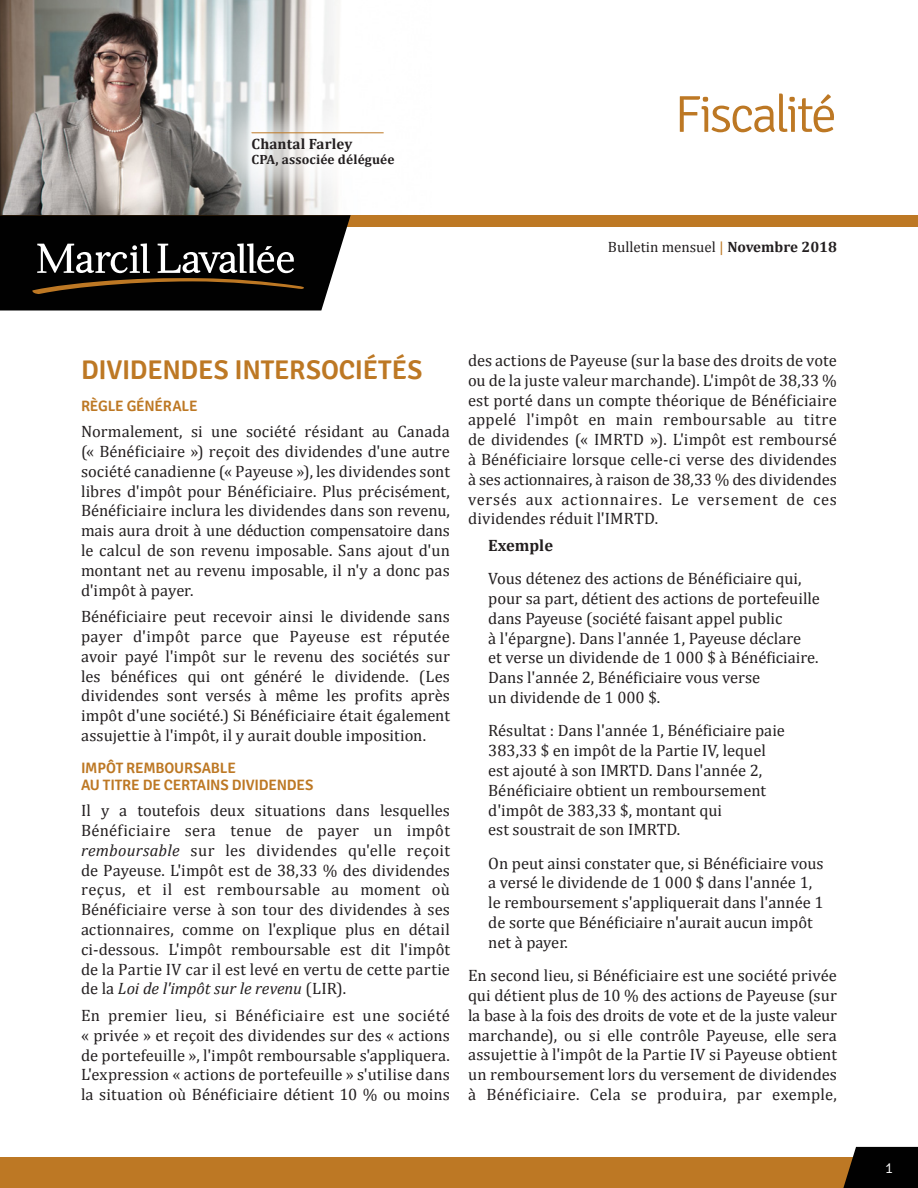
<style>
.page{position:relative;width:918px;height:1188px;background:#fff}
.page>*{position:absolute;margin:0;border:0;box-sizing:border-box;transform-origin:0 0}
.t1{font:300 51.9px "Signika";letter-spacing:-.055em;color:#bd7824}
.titres{font:600 27px "Signika";letter-spacing:-.01em;color:#bd7824}
.texte{font:16.5px/19.8px "Cambria";letter-spacing:.01em;color:#231f20;text-align:justify}
.Liste__exemple{font:16.5px/19.8px "Cambria";color:#231f20}
.Liste__exemple-2{font:700 16.5px "Cambria";color:#231f20}
.Sous-titres{font:600 15px/16.5px "Signika";letter-spacing:-.015em;color:#bd7824}
.t2{font:15px "Cambria";color:#231f20}
.t3{font:700 15px "Cambria";letter-spacing:.01em;color:#231f20}
.texte-2{font:300 15px "Signika";color:#fff}
.t4{font:700 13.5px "Cambria";letter-spacing:.01em;color:#231f20}
.s1{color:#bd7824}
.s2{font-weight:700}
.s3{font-style:italic}
</style>
<div class="page">
<div style="left:0;top:1158px;width:918px;height:30px;background:#bd7824"></div>
<svg style="left:841px;top:1147px;width:77px;height:41px;background:#19140e"></svg>
<img style="left:0;top:0;width:338px;height:215px">
<div style="left:208px;top:94px;width:230px;height:117px;background:#fff;opacity:.69"></div>
<svg style="left:251px;top:132px;width:133px;height:1px"></svg>
<div style="left:1px;top:215px;width:917px;height:11px;background:#bd7824"></div>
<svg style="left:0;top:215px;width:351px;height:95px;background:#23211e"></svg>
<p class="t3" style="left:252px;top:133px;width:102px">Chantal Farley</p>
<p class="t4" style="left:252px;top:150px;width:145px">CPA, associée déléguée</p>
<p class="t1" style="left:675px;top:86px;width:164px">Fiscalité</p>
<p class="t2" style="left:608px;top:238px;width:231px">Bulletin mensuel <span class="s1">|</span> <span class="s2">Novembre 2018</span></p>
<p class="titres" style="left:81px;top:354px;width:343px">DIVIDENDES INTERSOCIÉTÉS</p>
<p class="Sous-titres" style="left:81px;top:398px;width:118px">RÈGLE GÉNÉRALE</p>
<p class="texte" style="left:81px;top:422px;width:371px">Normalement, si une société résidant au Canada (« Bénéficiaire ») reçoit des dividendes d'une autre société canadienne (« Payeuse »), les dividendes sont libres d'impôt pour Bénéficiaire. Plus précisément, Bénéficiaire inclura les dividendes dans son revenu, mais aura droit à une déduction compensatoire dans le calcul de son revenu imposable. Sans ajout d'un montant net au revenu imposable, il n'y a donc pas d'impôt à payer.</p>
<p class="texte" style="left:81px;top:607px;width:371px">Bénéficiaire peut recevoir ainsi le dividende sans payer d'impôt parce que Payeuse est réputée avoir payé l'impôt sur le revenu des sociétés sur les bénéfices qui ont généré le dividende. (Les dividendes sont versés à même les profits après impôt d'une société.) Si Bénéficiaire était également assujettie à l'impôt, il y aurait double imposition.</p>
<p class="Sous-titres" style="left:81px;top:760px;width:234px">IMPÔT REMBOURSABLE<br>AU TITRE DE CERTAINS DIVIDENDES</p>
<p class="texte" style="left:81px;top:801px;width:371px">Il y a toutefois deux situations dans lesquelles Bénéficiaire sera tenue de payer un impôt <span class="s3">remboursable</span> sur les dividendes qu'elle reçoit de Payeuse. L'impôt est de 38,33 % des dividendes reçus, et il est remboursable au moment où Bénéficiaire verse à son tour des dividendes à ses actionnaires, comme on l'explique plus en détail ci-dessous. L'impôt remboursable est dit l'impôt de la Partie IV car il est levé en vertu de cette partie de la <span class="s3">Loi de l'impôt sur le revenu</span> (LIR).</p>
<p class="texte" style="left:81px;top:1005px;width:371px">En premier lieu, si Bénéficiaire est une société « privée » et reçoit des dividendes sur des « actions de portefeuille », l'impôt remboursable s'appliquera.<br>L'expression « actions de portefeuille » s'utilise dans la situation où Bénéficiaire détient 10 % ou moins</p>
<p class="texte" style="left:468px;top:350px;width:371px">des actions de Payeuse (sur la base des droits de vote ou de la juste valeur marchande). L'impôt de 38,33 % est porté dans un compte théorique de Bénéficiaire appelé l'impôt en main remboursable au titre de dividendes (« IMRTD »). L'impôt est remboursé à Bénéficiaire lorsque celle-ci verse des dividendes à ses actionnaires, à raison de 38,33 % des dividendes versés aux actionnaires. Le versement de ces dividendes réduit l'IMRTD.</p>
<p class="Liste__exemple-2" style="left:488px;top:534px;width:66px">Exemple</p>
<p class="Liste__exemple" style="left:488px;top:569px;width:333px">Vous détenez des actions de Bénéficiaire qui, pour sa part, détient des actions de portefeuille dans Payeuse (société faisant appel public<br>à l'épargne). Dans l'année 1, Payeuse déclare<br>et verse un dividende de 1 000 $ à Bénéficiaire.<br>Dans l'année 2, Bénéficiaire vous verse<br>un dividende de 1 000 $.</p>
<p class="Liste__exemple" style="left:488px;top:721px;width:298px">Résultat : Dans l'année 1, Bénéficiaire paie 383,33 $ en impôt de la Partie IV, lequel est ajouté à son IMRTD. Dans l'année 2, Bénéficiaire obtient un remboursement d'impôt de 383,33 $, montant qui<br>est soustrait de son IMRTD.</p>
<p class="Liste__exemple" style="left:488px;top:853px;width:337px">On peut ainsi constater que, si Bénéficiaire vous a versé le dividende de 1 000 $ dans l'année 1, le remboursement s'appliquerait dans l'année 1 de sorte que Bénéficiaire n'aurait aucun impôt net à payer.</p>
<p class="texte" style="left:468px;top:966px;width:371px">En second lieu, si Bénéficiaire est une société privée qui détient plus de 10 % des actions de Payeuse (sur la base à la fois des droits de vote et de la juste valeur marchande), ou si elle contrôle Payeuse, elle sera assujettie à l'impôt de la Partie IV si Payeuse obtient un remboursement lors du versement de dividendes à Bénéficiaire. Cela se produira, par exemple,</p>
<p class="texte-2" style="left:885px;top:1160px;width:9px">1</p>
</div>
